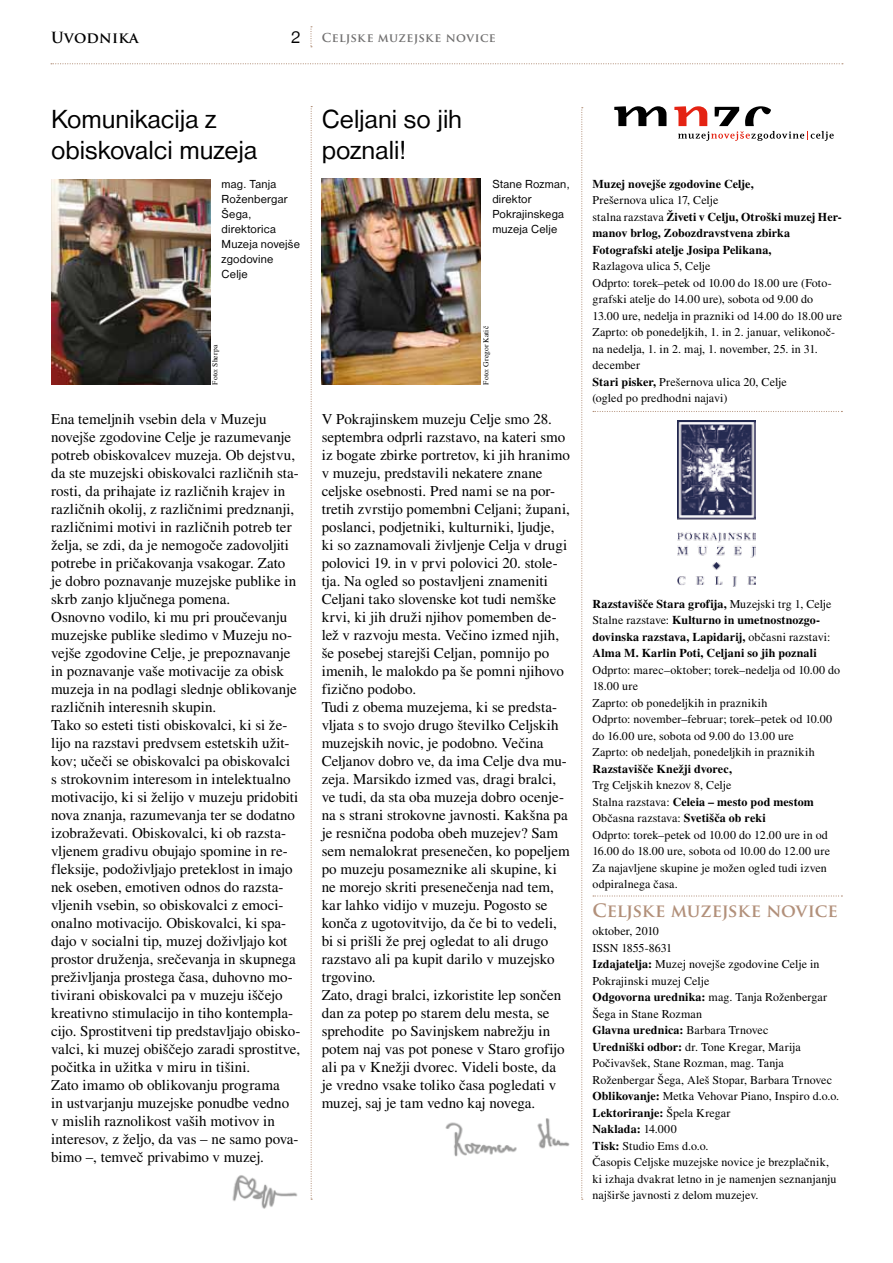
<style>
.page{position:relative;width:893px;height:1263px;background:#fff}
.page>*{position:absolute;margin:0;border:0;box-sizing:border-box;transform-origin:0 0}
.t1{font:27px/31.5px "Nimbus San D";color:#000}
.t2{font:700 18px "Trajan Pro";letter-spacing:-.02em;color:#b2907a}
.t3{font:15px/18px "Nimbus Rom No 9 LCE";color:#000}
.t4{font:700 15px "Trajan Pro";letter-spacing:.025em;color:#000}
.t5{font:12px/16.5px "Nimbus Rom No 9 LCE";letter-spacing:.01em;color:#000}
.t6{font:500 12px/16.5px "Nimbus Rom No 9 LCE";letter-spacing:.01em;color:#000}
.t7{font:12px/15px "Nimbus San D";letter-spacing:.015em;color:#000}
.t8{font:700 12px "Trajan Pro";letter-spacing:.025em;color:#706f6f}
.t9{font:7.5px "Nimbus Rom No 9 LCE";letter-spacing:.015em;color:#000}
.s1{font-family:"Nimbus San D";font-weight:400;font-size:18px;color:#000}
.s2{font-weight:400}
.s3{font-weight:500}
</style>
<div class="page">
<svg style="left:310px;top:26px;width:2px;height:21px"></svg>
<img style="left:232px;top:1175px;width:66px;height:34px">
<img style="left:445px;top:1118px;width:125px;height:39px">
<svg style="left:614px;top:106px;width:220px;height:35px"></svg>
<svg style="left:581px;top:107px;width:2px;height:1093px"></svg>
<svg style="left:311px;top:106px;width:1px;height:1094px"></svg>
<svg style="left:593px;top:411px;width:249px;height:1px"></svg>
<svg style="left:51px;top:63px;width:792px;height:1px"></svg>
<img style="left:677px;top:420px;width:79px;height:166px">
<img style="left:51px;top:179px;width:159px;height:205px">
<svg style="left:593px;top:895px;width:249px;height:1px"></svg>
<img style="left:322px;top:179px;width:159px;height:205px">
<p class="t4" style="left:51px;top:28px;width:89px">Uvodnika</p>
<p class="t8" style="left:290px;top:31px;width:207px"><span class="s1">2</span> Celjske muzejske novice</p>
<h1 class="t1" style="left:51px;top:103px;width:208px">Komunikacija z obiskovalci muzeja</h1>
<h1 class="t1" style="left:322px;top:103px;width:142px">Celjani so jih poznali!</h1>
<p class="t7" style="left:222px;top:177px;width:80px">mag. Tanja<br>Roženbergar<br>Šega, direktorica<br>Muzeja novejše zgodovine<br>Celje</p>
<p class="t9" style="left:211px;top:384px;width:41px;rotate:-90deg">Foto: Sherpa</p>
<p class="t7" style="left:492px;top:177px;width:79px">Stane Rozman, direktor<br>Pokrajinskega muzeja Celje</p>
<p class="t9" style="left:482px;top:384px;width:60px;rotate:-90deg">Foto: Gregor Katič</p>
<p class="t6" style="left:592px;top:176px;width:163px">Muzej novejše zgodovine Celje,</p>
<p class="t6" style="left:592px;top:192px;width:251px"><span class="s2">Prešernova ulica 17, Celje<br>stalna razstava</span> Živeti v Celju, Otroški muzej Her&shy;manov brlog, Zobozdravstvena zbirka Fotografski atelje Josipa Pelikana,</p>
<p class="t5" style="left:592px;top:258px;width:251px">Razlagova ulica 5, Celje<br>Odprto: torek–petek od 10.00 do 18.00 ure (Foto&shy;grafski atelje do 14.00 ure), sobota od 9.00 do 13.00 ure, nedelja in prazniki od 14.00 do 18.00 ure Zaprto: ob ponedeljkih, 1. in 2. januar, velikonoč&shy;na nedelja, 1. in 2. maj, 1. november, 25. in 31. december<br><span class="s3">Stari pisker,</span> Prešernova ulica 20, Celje<br>(ogled po predhodni najavi)</p>
<p class="t3" style="left:51px;top:410px;width:251px">Ena temeljnih vsebin dela v Muzeju novejše zgodovine Celje je razumevanje potreb obiskovalcev muzeja. Ob dejstvu, da ste muzejski obiskovalci različnih sta&shy;rosti, da prihajate iz različnih krajev in različnih okolij, z različnimi predznanji, različnimi motivi in različnih potreb ter želja, se zdi, da je nemogoče zadovoljiti potrebe in pričakovanja vsakogar. Zato<br>je dobro poznavanje muzejske publike in skrb zanjo ključnega pomena.<br>Osnovno vodilo, ki mu pri proučevanju muzejske publike sledimo v Muzeju no&shy;vejše zgodovine Celje, je prepoznavanje in poznavanje vaše motivacije za obisk muzeja in na podlagi slednje oblikovanje različnih interesnih skupin.<br>Tako so esteti tisti obiskovalci, ki si že&shy;lijo na razstavi predvsem estetskih užit&shy;kov; učeči se obiskovalci pa obiskovalci<br>s strokovnim interesom in intelektualno motivacijo, ki si želijo v muzeju pridobiti nova znanja, razumevanja ter se dodatno izobraževati. Obiskovalci, ki ob razsta&shy;vljenem gradivu obujajo spomine in re&shy;fleksije, podoživljajo preteklost in imajo nek oseben, emotiven odnos do razsta&shy;vljenih vsebin, so obiskovalci z emoci&shy;onalno motivacijo. Obiskovalci, ki spa&shy;dajo v socialni tip, muzej doživljajo kot prostor druženja, srečevanja in skupnega preživljanja prostega časa, duhovno mo&shy;tivirani obiskovalci pa v muzeju iščejo kreativno stimulacijo in tiho kontempla&shy;cijo. Sprostitveni tip predstavljajo obisko&shy;valci, ki muzej obiščejo zaradi sprostitve, počitka in užitka v miru in tišini.<br>Zato imamo ob oblikovanju programa<br>in ustvarjanju muzejske ponudbe vedno<br>v mislih raznolikost vaših motivov in interesov, z željo, da vas – ne samo pova&shy;bimo –, temveč privabimo v muzej.</p>
<p class="t3" style="left:322px;top:410px;width:250px">V Pokrajinskem muzeju Celje smo 28. septembra odprli razstavo, na kateri smo iz bogate zbirke portretov, ki jih hranimo v muzeju, predstavili nekatere znane celjske osebnosti. Pred nami se na por&shy;tretih zvrstijo pomembni Celjani; župani, poslanci, podjetniki, kulturniki, ljudje, ki so zaznamovali življenje Celja v drugi polovici 19. in v prvi polovici 20. stole&shy;tja. Na ogled so postavljeni znameniti Celjani tako slovenske kot tudi nemške krvi, ki jih druži njihov pomemben de&shy;lež v razvoju mesta. Večino izmed njih, še posebej starejši Celjan, pomnijo po imenih, le malokdo pa še pomni njihovo fizično podobo.<br>Tudi z obema muzejema, ki se predsta&shy;vljata s to svojo drugo številko Celjskih muzejskih novic, je podobno. Večina Celjanov dobro ve, da ima Celje dva mu&shy;zeja. Marsikdo izmed vas, dragi bralci, ve tudi, da sta oba muzeja dobro ocenje&shy;na s strani strokovne javnosti. Kakšna pa je resnična podoba obeh muzejev? Sam sem nemalokrat presenečen, ko popeljem po muzeju posameznike ali skupine, ki ne morejo skriti presenečenja nad tem, kar lahko vidijo v muzeju. Pogosto se konča z ugotovitvijo, da če bi to vedeli, bi si prišli že prej ogledat to ali drugo razstavo ali pa kupit darilo v muzejsko trgovino.<br>Zato, dragi bralci, izkoristite lep sončen dan za potep po starem delu mesta, se sprehodite po Savinjskem nabrežju in potem naj vas pot ponese v Staro grofijo ali pa v Knežji dvorec. Videli boste, da je vredno vsake toliko časa pogledati v muzej, saj je tam vedno kaj novega.</p>
<p class="t6" style="left:592px;top:596px;width:241px">Razstavišče Stara grofija, <span class="s2">Muzejski trg 1, Celje Stalne razstave:</span> Kulturno in umetnostnozgo&shy;dovinska razstava, Lapidarij, <span class="s2">občasni razstavi:<br></span>Alma M. Karlin Poti, Celjani so jih poznali</p>
<p class="t5" style="left:592px;top:662px;width:249px">Odprto: marec–oktober; torek–nedelja od 10.00 do 18.00 ure<br>Zaprto: ob ponedeljkih in praznikih<br>Odprto: november–februar; torek–petek od 10.00 do 16.00 ure, sobota od 9.00 do 13.00 ure<br>Zaprto: ob nedeljah, ponedeljkih in praznikih</p>
<p class="t6" style="left:592px;top:761px;width:141px">Razstavišče Knežji dvorec,</p>
<p class="t5" style="left:592px;top:777px;width:239px">Trg Celjskih knezov 8, Celje<br>Stalna razstava: <span class="s3">Celeia – mesto pod mestom </span>Občasna razstava: <span class="s3">Svetišča ob reki<br></span>Odprto: torek–petek od 10.00 do 12.00 ure in od 16.00 do 18.00 ure, sobota od 10.00 do 12.00 ure Za najavljene skupine je možen ogled tudi izven odpiralnega časa.</p>
<p class="t2" style="left:592px;top:899px;width:247px">Celjske muzejske novice</p>
<p class="t5" style="left:592px;top:923px;width:248px">oktober, 2010<br>ISSN 1855-8631<br><span class="s3">Izdajatelja:</span> Muzej novejše zgodovine Celje in Pokrajinski muzej Celje<br><span class="s3">Odgovorna urednika:</span> mag. Tanja Roženbergar Šega in Stane Rozman<br><span class="s3">Glavna urednica:</span> Barbara Trnovec<br><span class="s3">Uredniški odbor:</span> dr. Tone Kregar, Marija Počivavšek, Stane Rozman, mag. Tanja Roženbergar Šega, Aleš Stopar, Barbara Trnovec <span class="s3">Oblikovanje:</span> Metka Vehovar Piano, Inspiro d.o.o.<br><span class="s3">Lektoriranje:</span> Špela Kregar<br><span class="s3">Naklada:</span> 14.000<br><span class="s3">Tisk:</span> Studio Ems d.o.o.<br>Časopis Celjske muzejske novice je brezplačnik, ki izhaja dvakrat letno in je namenjen seznanjanju najširše javnosti z delom muzejev.</p>
</div>
